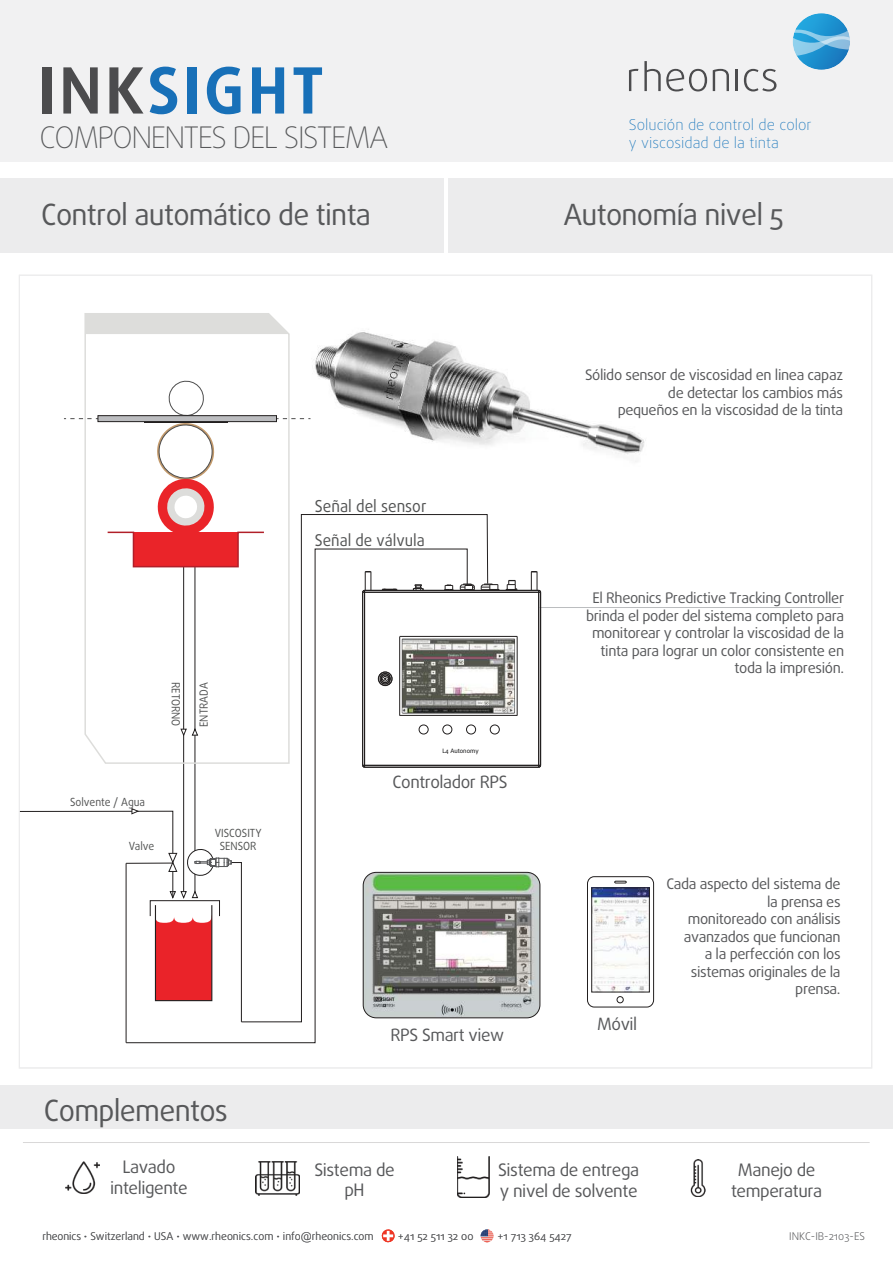
<style>
.page{position:relative;width:893px;height:1263px;background:#fff}
.page>*{position:absolute;margin:0;border:0;box-sizing:border-box;transform-origin:0 0}
.t1{font:700 63.75px "Daxline Pro";letter-spacing:.05em;color:#1870b8}
.t2{font:100 29.7px "Daxline Pro";letter-spacing:-.05em;color:#57585a}
.t3{font:29.25px "Daxline Pro";letter-spacing:-.025em;color:#57585a}
.t4{font:17.25px/20.7px "Daxline Pro";letter-spacing:-.025em;color:#57585a;text-align:center}
.t5{font:16.95px "Daxline Pro";letter-spacing:-.025em;color:#57585a}
.t6{font:16.5px "Daxline Pro";color:#515252;scale:.94 1}
.t7{font:16.2px "Daxline Pro";color:#515252;scale:.94 1}
.t8{font:100 14.85px/17.9px "Daxline Pro";color:#1775bb}
.t9{font:14.55px/17.5px "Daxline Pro";letter-spacing:-.025em;color:#57585a;text-align:right}
.t10{font:11.25px "Daxline Pro";color:#515252;scale:.94 1}
.t11{font:11.25px "Daxline Pro";color:#515352;scale:.94 1}
.t12{font:300 10.65px "Daxline Pro";color:#57585a}
.t13{font:6px "Daxline Pro";color:#020203}
.s1{color:#4c4c4e}
</style>
<div class="page">
<div style="left:0;top:1085px;width:893px;height:43px;background:#ececed"></div>
<div style="left:0;top:178px;width:443px;height:74px;background:#ececed"></div>
<div style="left:449px;top:178px;width:444px;height:74px;background:#ececed"></div>
<img style="left:310px;top:332px;width:335px;height:130px">
<img style="left:488px;top:872px;width:52px;height:146px">
<svg style="left:591px;top:881px;width:59px;height:122px"></svg>
<div style="left:587px;top:876px;width:67px;height:131px;border:1px solid #221f1f;border-radius:7px"></div>
<hr style="left:540px;top:607px;width:301px;height:1px;background:#bbbdbf">
<svg style="left:506px;top:580px;width:12px;height:10px"></svg>
<hr style="left:400px;top:636px;width:117px;height:1px;background:#221f1f">
<hr style="left:517px;top:636px;width:1px;height:80px;background:#221f1f">
<hr style="left:400px;top:715px;width:117px;height:1px;background:#221f1f">
<svg style="left:488px;top:584px;width:12px;height:6px"></svg>
<hr style="left:540px;top:592px;width:1px;height:173px;background:#221f1f">
<hr style="left:538px;top:592px;width:1px;height:173px;background:#221f1f">
<svg style="left:531px;top:571px;width:10px;height:22px"></svg>
<hr style="left:402px;top:713px;width:112px;height:1px;background:#221f1f">
<hr style="left:365px;top:592px;width:174px;height:1px;background:#221f1f">
<hr style="left:365px;top:590px;width:174px;height:1px;background:#221f1f">
<div style="left:490px;top:725px;width:9px;height:9px;border:1px solid #221f1f;border-radius:50%"></div>
<hr style="left:365px;top:767px;width:174px;height:1px;background:#221f1f">
<hr style="left:365px;top:765px;width:174px;height:1px;background:#221f1f">
<img style="left:488px;top:638px;width:27px;height:75px">
<svg style="left:242px;top:514px;width:246px;height:508px"></svg>
<svg style="left:19px;top:808px;width:223px;height:214px"></svg>
<svg style="left:84px;top:313px;width:206px;height:452px"></svg>
<div style="left:85px;top:314px;width:204px;height:20px;background:#dddddb"></div>
<svg style="left:64px;top:379px;width:246px;height:189px"></svg>
<svg style="left:480px;top:1229px;width:14px;height:14px"></svg>
<svg style="left:381px;top:1229px;width:14px;height:14px"></svg>
<img style="left:66px;top:1162px;width:33px;height:32px">
<img style="left:256px;top:1162px;width:44px;height:33px">
<img style="left:690px;top:1160px;width:16px;height:36px">
<img style="left:457px;top:1157px;width:33px;height:40px">
<hr style="left:23px;top:1142px;width:847px;height:1px;background:#d9d8d8">
<div style="left:0;top:0;width:893px;height:162px;background:#f1f1f2"></div>
<img style="left:795px;top:13px;width:53px;height:57px">
<svg style="left:793px;top:30px;width:57px;height:26px"></svg>
<svg style="left:629px;top:69px;width:9px;height:22px"></svg>
<svg style="left:713px;top:69px;width:16px;height:22px"></svg>
<hr style="left:736px;top:69px;width:2px;height:22px;background:#4c4c4e">
<svg style="left:744px;top:69px;width:32px;height:22px"></svg>
<svg style="left:644px;top:61px;width:63px;height:30px"></svg>
<h1 class="t1" style="left:38px;top:63px;width:287px"><span class="s1">INK</span>SIGHT</h1>
<h2 class="t2" style="left:40px;top:121px;width:350px">COMPONENTES DEL SISTEMA</h2>
<p class="t8" style="left:629px;top:116px;width:184px">Solución de control de color y viscosidad de la tinta</p>
<h3 class="t3" style="left:41px;top:202px;width:331px">Control automático de tinta</h3>
<h3 class="t3" style="left:563px;top:202px;width:222px">Autonomía nivel 5</h3>
<p class="t6" style="left:315px;top:499px;width:120px">Señal del sensor</p>
<p class="t7" style="left:315px;top:533px;width:118px">Señal de válvula</p>
<p class="t10" style="left:181px;top:682px;width:49px;rotate:90deg">RETORNO</p>
<p class="t10" style="left:199px;top:727px;width:49px;rotate:-90deg">ENTRADA</p>
<p class="t10" style="left:70px;top:797px;width:81px">Solvente / Agua</p>
<p class="t11" style="left:215px;top:828px;width:51px">VISCOSITY</p>
<p class="t11" style="left:129px;top:841px;width:29px">Valve</p>
<p class="t11" style="left:220px;top:841px;width:41px">SENSOR</p>
<p class="t13" style="left:442px;top:748px;width:38px">L4 Autonomy</p>
<p class="t5" style="left:392px;top:775px;width:117px">Controlador RPS</p>
<h3 class="t3" style="left:44px;top:1098px;width:185px">Complementos</h3>
<p class="t5" style="left:390px;top:1027px;width:115px">RPS Smart view</p>
<p class="t9" style="left:585px;top:367px;width:260px">Sólido sensor de viscosidad en linea capaz de detectar los cambios más<br>pequeños en la viscosidad de la tinta</p>
<p class="t9" style="left:586px;top:590px;width:260px">El Rheonics Predictive Tracking Controller brinda el poder del sistema completo para monitorear y controlar la viscosidad de la tinta para lograr un color consistente en toda la impresión.</p>
<p class="t5" style="left:597px;top:1016px;width:42px">Móvil</p>
<p class="t9" style="left:666px;top:876px;width:176px">Cada aspecto del sistema de la prensa es<br>monitoreado con análisis avanzados que funcionan<br>a la perfección con los sistemas originales de la prensa.</p>
<p class="t4" style="left:110px;top:1158px;width:79px">Lavado inteligente</p>
<p class="t4" style="left:314px;top:1160px;width:82px">Sistema de pH</p>
<p class="t4" style="left:498px;top:1161px;width:143px;text-align:left">Sistema de entrega y nivel de solvente</p>
<p class="t4" style="left:731px;top:1161px;width:93px">Manejo de temperatura</p>
<p class="t12" style="left:43px;top:1231px;width:333px">rheonics • Switzerland • USA • www.rheonics.com • info@rheonics.com</p>
<p class="t12" style="left:398px;top:1231px;width:77px">+41 52 511 32 00</p>
<p class="t12" style="left:497px;top:1231px;width:76px">+1 713 364 5427</p>
<p class="t12" style="left:789px;top:1231px;width:77px">INKC-IB-2103-ES</p>
</div>
